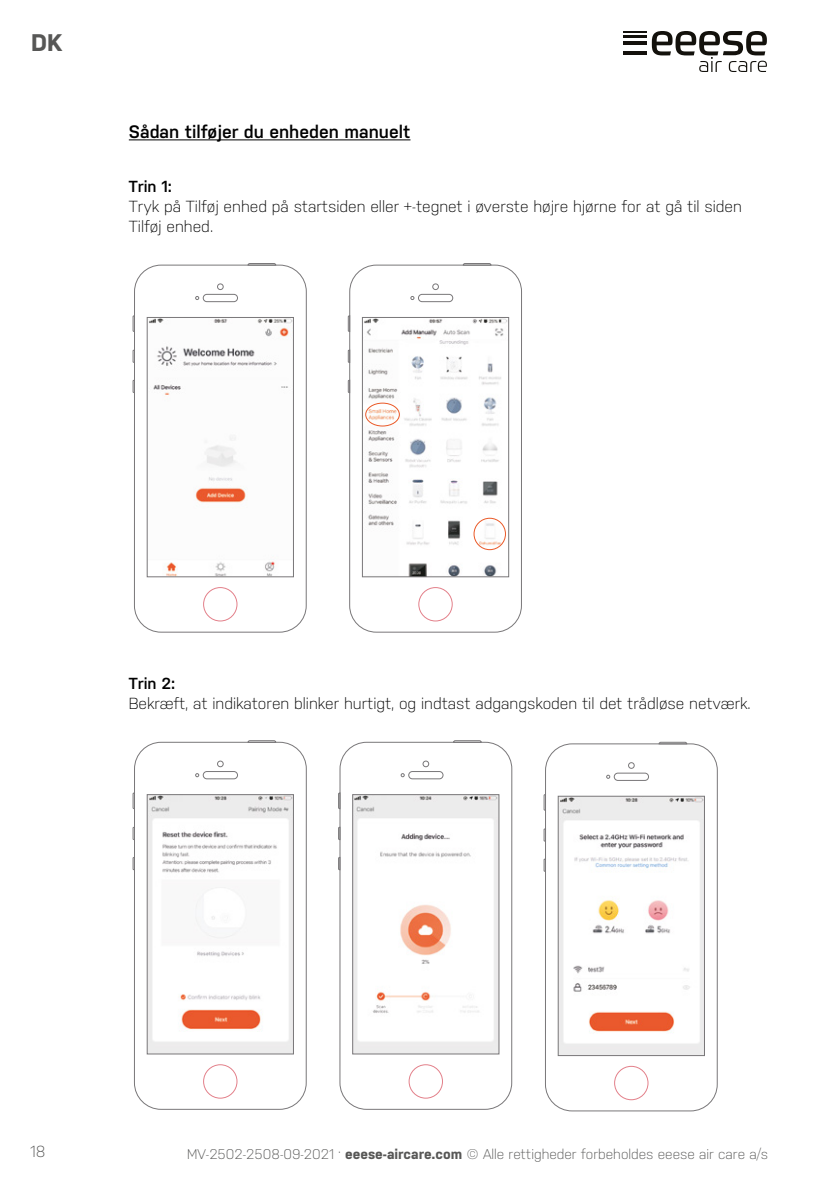
<style>
.page{position:relative;width:840px;height:1191px;background:#fff}
.page>*{position:absolute;margin:0;border:0;box-sizing:border-box;transform-origin:0 0}
.t1{font:700 24px "Nudista";color:#575756}
.t2{font:600 18px "Nudista";color:#000}
.t3{font:300 16px/20px "Nudista";color:#000}
.t4{font:600 16px "Nudista";color:#000}
.t5{font:300 16px "Nudista";color:#575756}
.t6{font:300 14px "Nudista";color:#575756}
.s1{font-weight:700}
</style>
<div class="page">
<svg style="left:623px;top:31px;width:143px;height:41px"></svg>
<hr style="left:129px;top:139px;width:281px;height:1px;background:#000">
<div style="left:349px;top:265px;width:172px;height:367px;border:1px solid #797779;border-radius:27px"></div>
<div style="left:418px;top:587px;width:34px;height:34px;border:1px solid #e3808a;border-radius:50%"></div>
<svg style="left:410px;top:296px;width:4px;height:4px"></svg>
<svg style="left:432px;top:284px;width:6px;height:6px"></svg>
<div style="left:418px;top:294px;width:34px;height:8px;border:1px solid #797779;border-radius:4px"></div>
<svg style="left:462px;top:263px;width:29px;height:2px"></svg>
<svg style="left:347px;top:315px;width:3px;height:17px"></svg>
<svg style="left:347px;top:349px;width:3px;height:14px"></svg>
<svg style="left:347px;top:380px;width:3px;height:13px"></svg>
<div style="left:134px;top:265px;width:172px;height:367px;border:1px solid #797779;border-radius:27px"></div>
<div style="left:203px;top:587px;width:34px;height:34px;border:1px solid #e3808a;border-radius:50%"></div>
<svg style="left:195px;top:296px;width:4px;height:4px"></svg>
<svg style="left:217px;top:284px;width:6px;height:6px"></svg>
<div style="left:203px;top:294px;width:34px;height:8px;border:1px solid #797779;border-radius:4px"></div>
<svg style="left:247px;top:263px;width:29px;height:2px"></svg>
<svg style="left:132px;top:315px;width:3px;height:17px"></svg>
<svg style="left:132px;top:349px;width:3px;height:14px"></svg>
<svg style="left:132px;top:380px;width:3px;height:13px"></svg>
<img style="left:364px;top:319px;width:142px;height:256px">
<div style="left:362px;top:317px;width:146px;height:260px;border:1px solid #797779"></div>
<img style="left:149px;top:319px;width:142px;height:256px">
<div style="left:147px;top:317px;width:146px;height:260px;border:1px solid #797779"></div>
<div style="left:473px;top:518px;width:32px;height:32px;border:1px solid #ea5927;border-radius:50%"></div>
<div style="left:365px;top:403px;width:34px;height:23px;border:1px solid #ea5927;border-radius:50%"></div>
<div style="left:545px;top:743px;width:172px;height:368px;border:1px solid #797779;border-radius:27px"></div>
<div style="left:614px;top:1066px;width:34px;height:34px;border:1px solid #e3808a;border-radius:50%"></div>
<svg style="left:628px;top:762px;width:6px;height:6px"></svg>
<div style="left:613px;top:773px;width:35px;height:7px;border:1px solid #797779;border-radius:4px"></div>
<svg style="left:658px;top:742px;width:28px;height:2px"></svg>
<svg style="left:543px;top:794px;width:2px;height:16px"></svg>
<svg style="left:543px;top:828px;width:2px;height:13px"></svg>
<svg style="left:543px;top:858px;width:2px;height:14px"></svg>
<img style="left:559px;top:798px;width:143px;height:255px">
<div style="left:557px;top:796px;width:147px;height:259px;border:1px solid #797779"></div>
<div style="left:134px;top:742px;width:172px;height:367px;border:1px solid #797779;border-radius:27px"></div>
<div style="left:203px;top:1064px;width:34px;height:34px;border:1px solid #e3808a;border-radius:50%"></div>
<svg style="left:195px;top:773px;width:4px;height:4px"></svg>
<svg style="left:217px;top:761px;width:6px;height:6px"></svg>
<div style="left:203px;top:771px;width:34px;height:8px;border:1px solid #797779;border-radius:4px"></div>
<svg style="left:247px;top:740px;width:29px;height:2px"></svg>
<svg style="left:132px;top:792px;width:3px;height:17px"></svg>
<svg style="left:132px;top:826px;width:3px;height:14px"></svg>
<svg style="left:132px;top:857px;width:3px;height:13px"></svg>
<div style="left:339px;top:742px;width:172px;height:367px;border:1px solid #797779;border-radius:27px"></div>
<div style="left:408px;top:1064px;width:34px;height:34px;border:1px solid #e3808a;border-radius:50%"></div>
<svg style="left:400px;top:773px;width:4px;height:4px"></svg>
<svg style="left:422px;top:761px;width:6px;height:6px"></svg>
<div style="left:408px;top:771px;width:35px;height:8px;border:1px solid #797779;border-radius:4px"></div>
<svg style="left:453px;top:740px;width:28px;height:2px"></svg>
<svg style="left:338px;top:792px;width:2px;height:17px"></svg>
<svg style="left:338px;top:826px;width:2px;height:14px"></svg>
<svg style="left:338px;top:857px;width:2px;height:13px"></svg>
<img style="left:149px;top:796px;width:142px;height:256px">
<div style="left:147px;top:794px;width:146px;height:260px;border:1px solid #797779"></div>
<img style="left:354px;top:796px;width:143px;height:256px">
<div style="left:352px;top:794px;width:147px;height:260px;border:1px solid #797779"></div>
<h1 class="t1" style="left:31px;top:29px;width:33px">DK</h1>
<p class="t2" style="left:129px;top:121px;width:283px">Sådan tilføjer du enheden manuelt</p>
<p class="t4" style="left:129px;top:177px;width:45px">Trin 1:</p>
<p class="t3" style="left:129px;top:196px;width:614px">Tryk på Tilføj enhed på startsiden eller +-tegnet i øverste højre hjørne for at gå til siden<br>Tilføj enhed.</p>
<p class="t4" style="left:129px;top:674px;width:48px">Trin 2:</p>
<p class="t3" style="left:129px;top:694px;width:623px">Bekræft, at indikatoren blinker hurtigt, og indtast adgangskoden til det trådløse netværk.</p>
<p class="t5" style="left:30px;top:1142px;width:17px">18</p>
<p class="t6" style="left:187px;top:1146px;width:582px">MV-2502-2508-09-2021 . <span class="s1">eeese-aircare.com</span> © Alle rettigheder forbeholdes eeese air care a/s</p>
</div>
